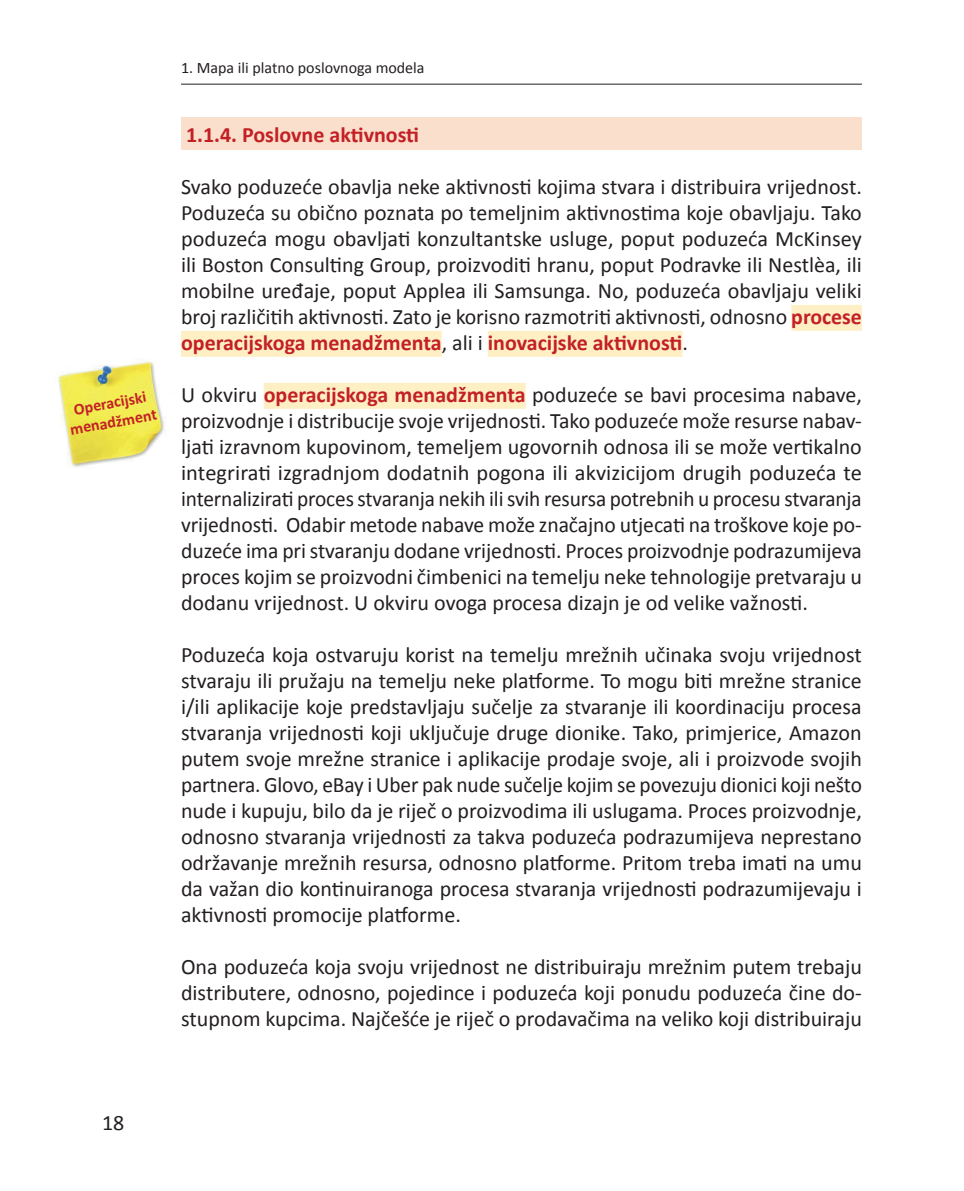
<style>
.page{position:relative;width:964px;height:1191px;background:#fff}
.page>*{position:absolute;margin:0;border:0;box-sizing:border-box;transform-origin:0 0}
.t1{font:22px/26px "Calibri";color:#231f20;text-align:justify}
.t2{font:700 22px "Calibri";color:#c32025}
.t3{font:16px "Calibri";color:#231f20}
.t4{font:700 16px/19.2px "Calibri";color:#c32025;text-align:center}
.s1{font-weight:700;color:#c32025}
</style>
<div class="page">
<img style="left:57px;top:360px;width:109px;height:108px">
<div style="left:181px;top:118px;width:681px;height:32px;background:#fadfcc"></div>
<div style="left:791px;top:305px;width:71px;height:26px;background:#feefc5"></div>
<div style="left:181px;top:331px;width:261px;height:26px;background:#feefc5"></div>
<div style="left:488px;top:331px;width:194px;height:26px;background:#feefc5"></div>
<div style="left:264px;top:383px;width:262px;height:26px;background:#feefc5"></div>
<hr style="left:181px;top:84px;width:681px;height:1px;background:#231f20">
<p class="t4" style="left:65px;top:401px;width:89px;rotate:-10deg">Operacijski menadžment</p>
<p class="t3" style="left:181px;top:58px;width:245px">1. Mapa ili platno poslovnoga modela</p>
<p class="t2" style="left:186px;top:120px;width:235px">1.1.4. Poslovne aktivnosti</p>
<p class="t1" style="left:181px;top:174px;width:682px">Svako poduzeće obavlja neke aktivnosti kojima stvara i distribuira vrijednost.<br>Poduzeća su obično poznata po temeljnim aktivnostima koje obavljaju. Tako poduzeća mogu obavljati konzultantske usluge, poput poduzeća McKinsey ili Boston Consulting Group, proizvoditi hranu, poput Podravke ili Nestlèa, ili mobilne uređaje, poput Applea ili Samsunga. No, poduzeća obavljaju veliki broj različitih aktivnosti. Zato je korisno razmotriti aktivnosti, odnosno <span class="s1">procese operacijskoga menadžmenta</span>, ali i <span class="s1">inovacijske aktivnosti</span>.</p>
<p class="t1" style="left:181px;top:382px;width:682px">U okviru <span class="s1">operacijskoga menadžmenta</span> poduzeće se bavi procesima nabave, proizvodnje i distribucije svoje vrijednosti. Tako poduzeće može resurse nabav&shy;ljati izravnom kupovinom, temeljem ugovornih odnosa ili se može vertikalno integrirati izgradnjom dodatnih pogona ili akvizicijom drugih poduzeća te internalizirati proces stvaranja nekih ili svih resursa potrebnih u procesu stvaranja vrijednosti. Odabir metode nabave može značajno utjecati na troškove koje po&shy;duzeće ima pri stvaranju dodane vrijednosti. Proces proizvodnje podrazumijeva proces kojim se proizvodni čimbenici na temelju neke tehnologije pretvaraju u dodanu vrijednost. U okviru ovoga procesa dizajn je od velike važnosti.</p>
<p class="t1" style="left:181px;top:642px;width:682px">Poduzeća koja ostvaruju korist na temelju mrežnih učinaka svoju vrijednost stvaraju ili pružaju na temelju neke platforme. To mogu biti mrežne stranice i/ili aplikacije koje predstavljaju sučelje za stvaranje ili koordinaciju procesa stvaranja vrijednosti koji uključuje druge dionike. Tako, primjerice, Amazon putem svoje mrežne stranice i aplikacije prodaje svoje, ali i proizvode svojih partnera. Glovo, eBay i Uber pak nude sučelje kojim se povezuju dionici koji nešto nude i kupuju, bilo da je riječ o proizvodima ili uslugama. Proces proizvodnje, odnosno stvaranja vrijednosti za takva poduzeća podrazumijeva neprestano održavanje mrežnih resursa, odnosno platforme. Pritom treba imati na umu da važan dio kontinuiranoga procesa stvaranja vrijednosti podrazumijevaju i aktivnosti promocije platforme.</p>
<p class="t1" style="left:181px;top:954px;width:682px">Ona poduzeća koja svoju vrijednost ne distribuiraju mrežnim putem trebaju distributere, odnosno, pojedince i poduzeća koji ponudu poduzeća čine do&shy;stupnom kupcima. Najčešće je riječ o prodavačima na veliko koji distribuiraju</p>
<p class="t1" style="left:102px;top:1110px;width:24px">18</p>
</div>
